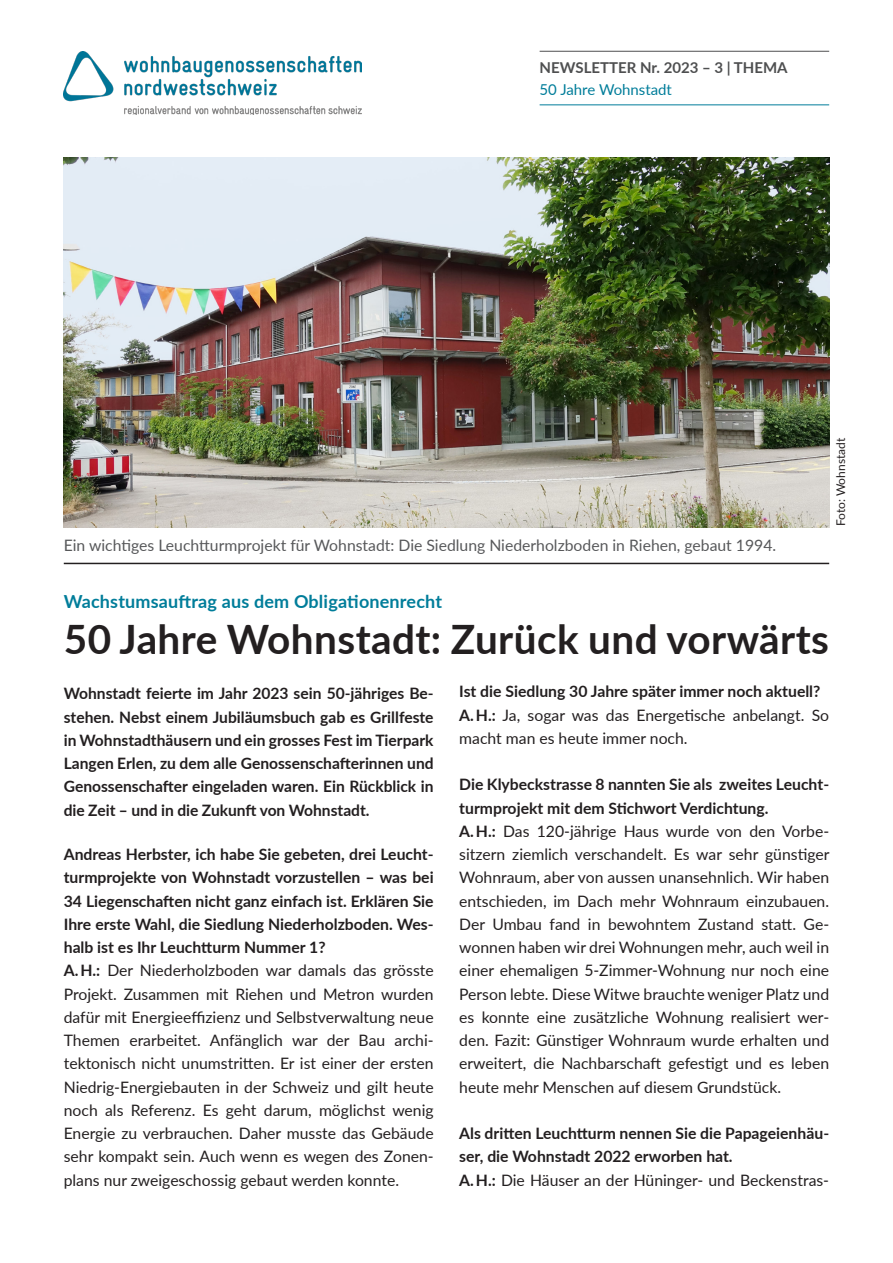
<style>
.page{position:relative;width:893px;height:1263px;background:#fff}
.page>*{position:absolute;margin:0;border:0;box-sizing:border-box;transform-origin:0 0}
.Haupttitel{font:700 40.5px "Lato";letter-spacing:.01em;color:#231f20}
.Rubriktitel{font:700 18px "Lato";letter-spacing:.01em;color:#007d9a}
.Frage{font:15.75px/23.2px "Lato";color:#231f20;text-align:justify}
.Frage-2{font:700 15.75px/23.2px "Lato";color:#231f20}
.Lead{font:700 15.75px/23.2px "Lato";color:#231f20;text-align:justify}
.t1{font:15.75px "Lato";color:#57585a}
.Ausgabe{font:700 15px/22.5px "Lato";color:#4e4f50}
.t2{font:12px "Lato";color:#231f20}
.s1{font-weight:400;color:#007d9a}
.s2{font-weight:700}
</style>
<div class="page">
<hr style="left:540px;top:51px;width:289px;height:1px;background:#4e4f50">
<hr style="left:540px;top:105px;width:289px;height:1px;background:#007d9a">
<hr style="left:64px;top:563px;width:765px;height:1px;background:#231f20">
<img style="left:64px;top:157px;width:765px;height:370px">
<img style="left:64px;top:51px;width:297px;height:63px">
<p class="Ausgabe" style="left:540px;top:55px;width:250px">NEWSLETTER Nr. 2023 – 3 | THEMA<br><span class="s1">50 Jahre Wohnstadt</span></p>
<p class="t1" style="left:64px;top:534px;width:714px">Ein wichtiges Leuchtturmprojekt für Wohnstadt: Die Siedlung Niederholzboden in Riehen, gebaut 1994.</p>
<p class="t2" style="left:832px;top:526px;width:90px;rotate:-90deg">Foto: Wohnstadt</p>
<p class="Rubriktitel" style="left:64px;top:588px;width:380px">Wachstumsauftrag aus dem Obligationenrecht</p>
<p class="Haupttitel" style="left:64px;top:610px;width:767px">50 Jahre Wohnstadt: Zurück und vorwärts</p>
<p class="Lead" style="left:64px;top:681px;width:371px">Wohnstadt feierte im Jahr 2023 sein 50-jähriges Be&shy;stehen. Nebst einem Jubiläumsbuch gab es Grillfeste in Wohnstadthäusern und ein grosses Fest im Tierpark Langen Erlen, zu dem alle Genossenschafterinnen und Genossenschafter eingeladen waren. Ein Rückblick in die Zeit – und in die Zukunft von Wohnstadt.</p>
<p class="Frage-2" style="left:64px;top:842px;width:371px;text-align:justify">Andreas Herbster, ich habe Sie gebeten, drei Leucht&shy;turmprojekte von Wohnstadt vorzustellen – was bei 34 Liegenschaften nicht ganz einfach ist. Erklären Sie Ihre erste Wahl, die Siedlung Niederholzboden. Wes&shy;halb ist es Ihr Leuchtturm Nummer 1?</p>
<p class="Frage" style="left:64px;top:958px;width:371px"><span class="s2">A. H.:</span> Der Niederholzboden war damals das grösste Projekt. Zusammen mit Riehen und Metron wurden dafür mit Energieeffizienz und Selbstverwaltung neue Themen erarbeitet. Anfänglich war der Bau archi&shy;tektonisch nicht unumstritten. Er ist einer der ersten Niedrig-Energiebauten in der Schweiz und gilt heute noch als Referenz. Es geht darum, möglichst wenig Energie zu verbrauchen. Daher musste das Gebäude sehr kompakt sein. Auch wenn es wegen des Zonen&shy;plans nur zweigeschossig gebaut werden konnte.</p>
<p class="Frage-2" style="left:459px;top:679px;width:363px">Ist die Siedlung 30 Jahre später immer noch aktuell?</p>
<p class="Frage" style="left:459px;top:702px;width:371px"><span class="s2">A. H.:</span> Ja, sogar was das Energetische anbelangt. So macht man es heute immer noch.</p>
<p class="Frage-2" style="left:459px;top:772px;width:371px">Die Klybeckstrasse 8 nannten Sie als zweites Leucht&shy;turmprojekt mit dem Stichwort Verdichtung.</p>
<p class="Frage" style="left:459px;top:819px;width:372px"><span class="s2">A. H.:</span> Das 120-jährige Haus wurde von den Vorbe&shy;sitzern ziemlich verschandelt. Es war sehr günstiger Wohnraum, aber von aussen unansehnlich. Wir haben entschieden, im Dach mehr Wohnraum einzubauen.<br>Der Umbau fand in bewohntem Zustand statt. Ge&shy;wonnen haben wir drei Wohnungen mehr, auch weil in einer ehemaligen 5-Zimmer-Wohnung nur noch eine Person lebte. Diese Witwe brauchte weniger Platz und es konnte eine zusätzliche Wohnung realisiert wer&shy;den. Fazit: Günstiger Wohnraum wurde erhalten und erweitert, die Nachbarschaft gefestigt und es leben heute mehr Menschen auf diesem Grundstück.</p>
<p class="Frage-2" style="left:459px;top:1121px;width:371px">Als dritten Leuchtturm nennen Sie die Papageienhäu&shy;ser, die Wohnstadt 2022 erworben hat.</p>
<p class="Frage" style="left:459px;top:1167px;width:371px"><span class="s2">A. H.:</span> Die Häuser an der Hüninger- und Beckenstras-</p>
</div>
